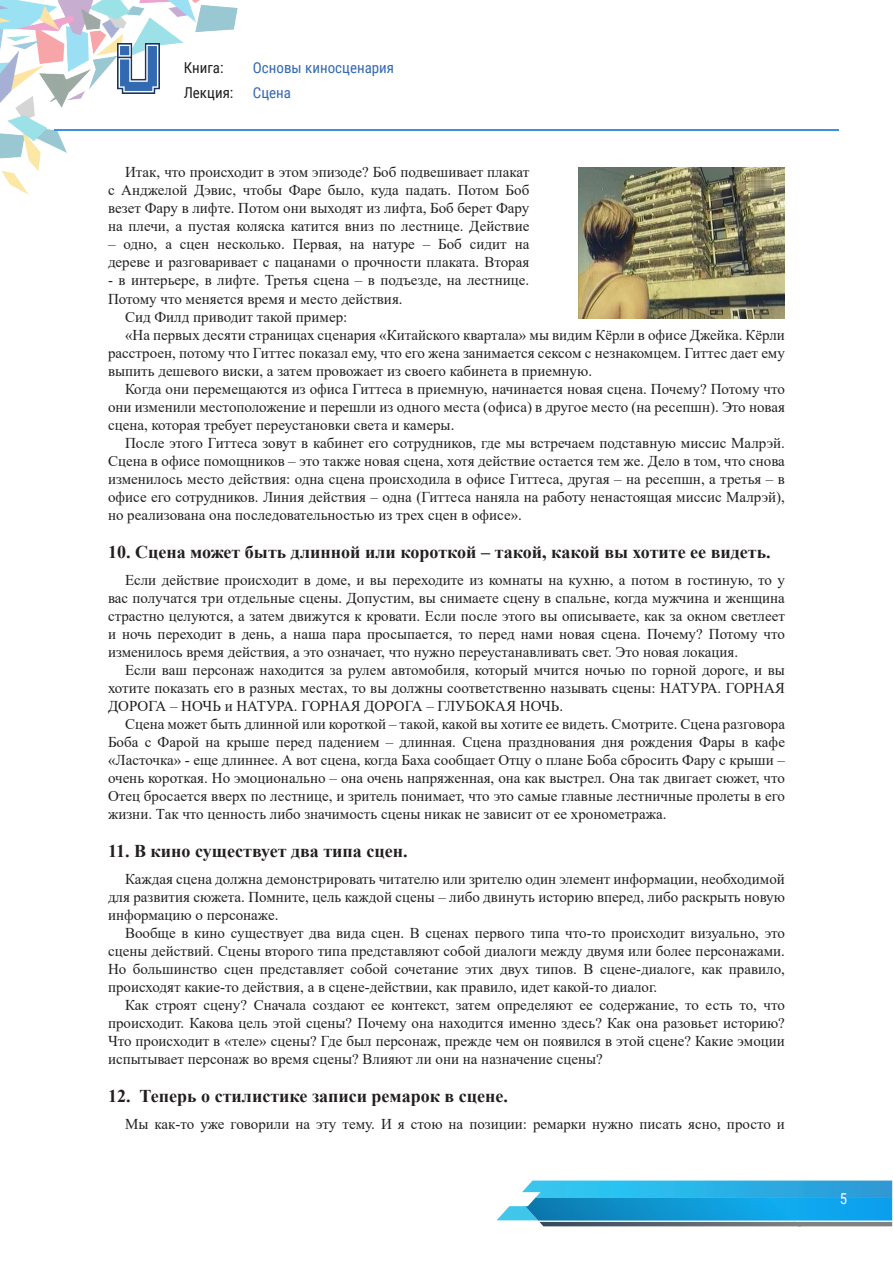
<style>
.page{position:relative;width:893px;height:1263px;background:#fff}
.page>*{position:absolute;margin:0;border:0;box-sizing:border-box;transform-origin:0 0}
.tema{font:700 18px "Times New Roman";color:#231f20}
.t1{font:15px/18px "Times New Roman";color:#231f20;text-align:justify}
.t2{font:15px/25.5px "Roboto Condensed";color:#3269b1}
.t3{font:15px/25.5px "Roboto Condensed";color:#231f20}
.t4{font:15px "Roboto Condensed";color:#fff}
</style>
<div class="page">
<svg style="left:497px;top:1180px;width:395px;height:46px;background:#5bb6d9"></svg>
<img style="left:525px;top:1198px;width:367px;height:22px">
<img style="left:0;top:0;width:238px;height:195px">
<hr style="left:54px;top:129px;width:785px;height:2px;background:#3b91e8">
<img style="left:118px;top:44px;width:41px;height:49px">
<img style="left:578px;top:167px;width:207px;height:152px">
<p class="t3" style="left:184px;top:54px;width:51px">Книга:<br>Лекция:</p>
<p class="t2" style="left:253px;top:54px;width:143px">Основы киносценария<br>Сцена</p>
<p class="t1" style="left:108px;top:163px;width:423px;text-indent:17px">Итак, что происходит в этом эпизоде? Боб подвешивает плакат с Анджелой Дэвис, чтобы Фаре было, куда падать. Потом Боб везет Фару в лифте. Потом они выходят из лифта, Боб берет Фару на плечи, а пустая коляска катится вниз по лестнице. Действие</p>
<p class="t1" style="left:108px;top:235px;width:423px">– одно, а сцен несколько. Первая, на натуре – Боб сидит на дереве и разговаривает с пацанами о прочности плаката. Вторая</p>
<p class="t1" style="left:108px;top:271px;width:423px">- в интерьере, в лифте. Третья сцена – в подъезде, на лестнице.<br>Потому что меняется время и место действия.</p>
<p class="t1" style="left:125px;top:307px;width:224px">Сид Филд приводит такой пример:</p>
<p class="t1" style="left:108px;top:325px;width:678px;text-indent:17px">«На первых десяти страницах сценария «Китайского квартала» мы видим Кёрли в офисе Джейка. Кёрли расстроен, потому что Гиттес показал ему, что его жена занимается сексом с незнакомцем. Гиттес дает ему выпить дешевого виски, а затем провожает из своего кабинета в приемную.</p>
<p class="t1" style="left:108px;top:379px;width:678px;text-indent:17px">Когда они перемещаются из офиса Гиттеса в приемную, начинается новая сцена. Почему? Потому что они изменили местоположение и перешли из одного места (офиса) в другое место (на ресепшн). Это новая сцена, которая требует переустановки света и камеры.</p>
<p class="t1" style="left:108px;top:433px;width:678px;text-indent:17px">После этого Гиттеса зовут в кабинет его сотрудников, где мы встречаем подставную миссис Малрэй.<br>Сцена в офисе помощников – это также новая сцена, хотя действие остается тем же. Дело в том, что снова изменилось место действия: одна сцена происходила в офисе Гиттеса, другая – на ресепшн, а третья – в офисе его сотрудников. Линия действия – одна (Гиттеса наняла на работу ненастоящая миссис Малрэй), но реализована она последовательностью из трех сцен в офисе».</p>
<p class="tema" style="left:108px;top:539px;width:664px">10. Сцена может быть длинной или короткой – такой, какой вы хотите ее видеть.</p>
<p class="t1" style="left:108px;top:570px;width:678px;text-indent:17px">Если действие происходит в доме, и вы переходите из комнаты на кухню, а потом в гостиную, то у вас получатся три отдельные сцены. Допустим, вы снимаете сцену в спальне, когда мужчина и женщина страстно целуются, а затем движутся к кровати. Если после этого вы описываете, как за окном светлеет и ночь переходит в день, а наша пара просыпается, то перед нами новая сцена. Почему? Потому что изменилось время действия, а это означает, что нужно переустанавливать свет. Это новая локация.</p>
<p class="t1" style="left:108px;top:660px;width:678px;text-indent:17px">Если ваш персонаж находится за рулем автомобиля, который мчится ночью по горной дороге, и вы хотите показать его в разных местах, то вы должны соответственно называть сцены: НАТУРА. ГОРНАЯ ДОРОГА – НОЧЬ и НАТУРА. ГОРНАЯ ДОРОГА – ГЛУБОКАЯ НОЧЬ.</p>
<p class="t1" style="left:108px;top:714px;width:678px;text-indent:17px">Сцена может быть длинной или короткой – такой, какой вы хотите ее видеть. Смотрите. Сцена разговора Боба с Фарой на крыше перед падением – длинная. Сцена празднования дня рождения Фары в кафе «Ласточка» - еще длиннее. А вот сцена, когда Баха сообщает Отцу о плане Боба сбросить Фару с крыши – очень короткая. Но эмоционально – она очень напряженная, она как выстрел. Она так двигает сюжет, что Отец бросается вверх по лестнице, и зритель понимает, что это самые главные лестничные пролеты в его жизни. Так что ценность либо значимость сцены никак не зависит от ее хронометража.</p>
<p class="tema" style="left:108px;top:838px;width:301px">11. В кино существует два типа сцен.</p>
<p class="t1" style="left:108px;top:869px;width:678px;text-indent:17px">Каждая сцена должна демонстрировать читателю или зрителю один элемент информации, необходимой для развития сюжета. Помните, цель каждой сцены – либо двинуть историю вперед, либо раскрыть новую информацию о персонаже.</p>
<p class="t1" style="left:108px;top:923px;width:678px;text-indent:17px">Вообще в кино существует два вида сцен. В сценах первого типа что-то происходит визуально, это сцены действий. Сцены второго типа представляют собой диалоги между двумя или более персонажами.<br>Но большинство сцен представляет собой сочетание этих двух типов. В сцене-диалоге, как правило, происходят какие-то действия, а в сцене-действии, как правило, идет какой-то диалог.</p>
<p class="t1" style="left:108px;top:995px;width:678px;text-indent:17px">Как строят сцену? Сначала создают ее контекст, затем определяют ее содержание, то есть то, что происходит. Какова цель этой сцены? Почему она находится именно здесь? Как она разовьет историю?<br>Что происходит в «теле» сцены? Где был персонаж, прежде чем он появился в этой сцене? Какие эмоции испытывает персонаж во время сцены? Влияют ли они на назначение сцены?</p>
<p class="tema" style="left:108px;top:1083px;width:402px">12. Теперь о стилистике записи ремарок в сцене.</p>
<p class="t1" style="left:125px;top:1114px;width:661px">Мы как-то уже говорили на эту тему. И я стою на позиции: ремарки нужно писать ясно, просто и</p>
<p class="t4" style="left:840px;top:1188px;width:9px">5</p>
</div>
